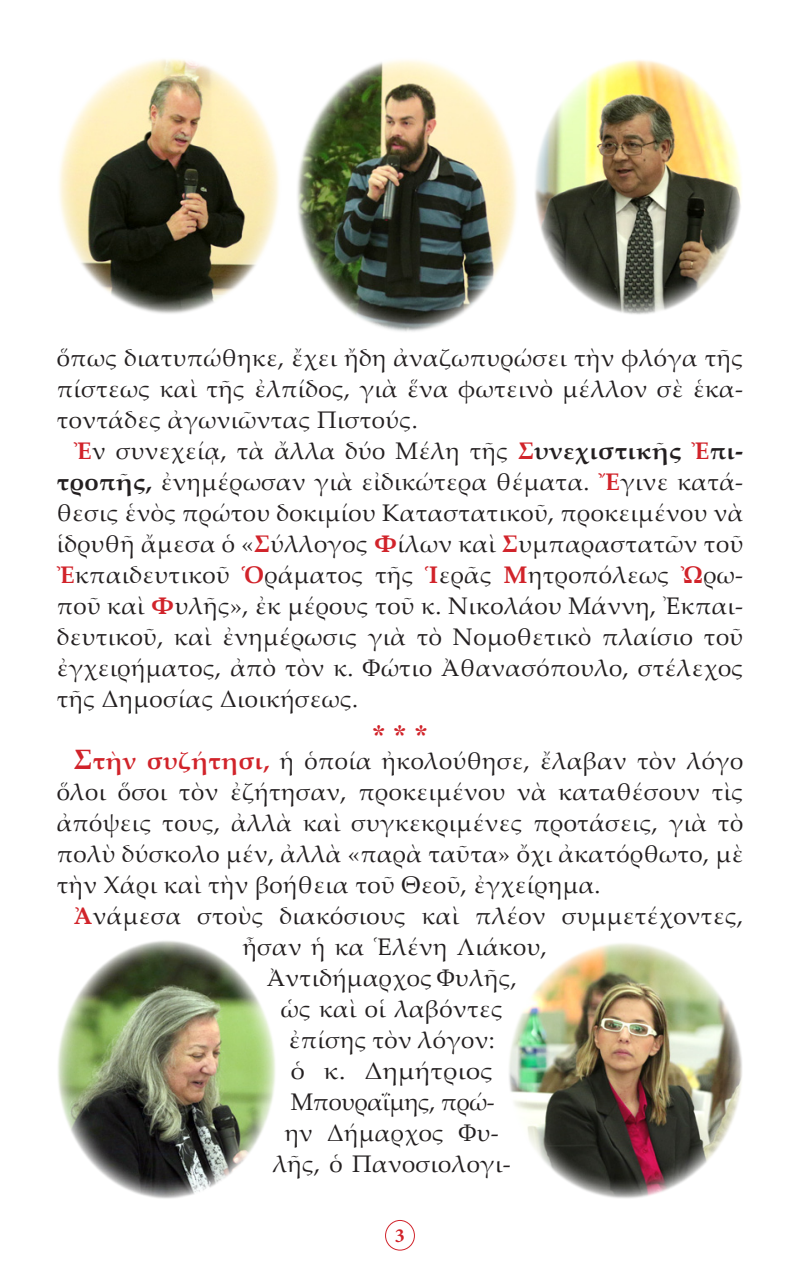
<style>
.page{position:relative;width:800px;height:1270px;background:#fff}
.page>*{position:absolute;margin:0;border:0;box-sizing:border-box;transform-origin:0 0}
.t1{font:28px "CTOS New Times Bold Test 1";color:#d1232a}
.t2{font:24px/31px "Palatino Linotype";letter-spacing:.02em;color:#231f20;text-align:justify}
.t3{font:24px "Palatino Linotype";letter-spacing:-.01em;color:#231f20}
.t4{font:24px "Palatino Linotype";letter-spacing:.02em;color:#231f20;scale:1.06 1}
.t5{font:700 20px "Minion Pro";color:#d1232a}
.s1{font-weight:700;color:#d1232a}
.s2{font-weight:700}
.s3{font-weight:700;font-size:28px;color:#d1232a}
</style>
<div class="page">
<div style="left:385px;top:1220px;width:30px;height:30px;border:1px solid #d1232a;border-radius:50%"></div>
<img style="left:59px;top:59px;width:220px;height:255px">
<img style="left:509px;top:943px;width:233px;height:256px">
<img style="left:535px;top:60px;width:207px;height:255px">
<img style="left:58px;top:940px;width:218px;height:259px">
<img style="left:297px;top:60px;width:220px;height:272px">
<p class="t2" style="left:57px;top:342px;width:688px">ὅπως διατυπώθηκε, ἔχει ἤδη ἀναζωπυρώσει τὴν φλόγα τῆς πίστεως καὶ τῆς ἐλπίδος, γιὰ ἕνα φωτεινὸ μέλλον σὲ ἑκα&shy;τοντάδες ἀγωνιῶντας Πιστούς.</p>
<p class="t2" style="left:57px;top:435px;width:688px;text-indent:17px"><span class="s1">Ἐ</span>ν συνεχείᾳ, τὰ ἄλλα δύο Μέλη τῆς <span class="s1">Σ</span><span class="s2">υνεχιστικῆς</span> <span class="s1">Ἐ</span><span class="s2">πι&shy;τροπῆς,</span> ἐνημέρωσαν γιὰ εἰδικώτερα θέματα. <span class="s1">Ἔ</span>γινε κατά&shy;θεσις ἑνὸς πρώτου δοκιμίου Καταστατικοῦ, προκειμένου νὰ ἱδρυθῆ ἄμεσα ὁ «<span class="s1">Σ</span>ύλλογος <span class="s1">Φ</span>ίλων καὶ <span class="s1">Σ</span>υμπαραστατῶν τοῦ <span class="s1">Ἐ</span>κπαιδευτικοῦ <span class="s1">Ὁ</span>ράματος τῆς <span class="s1">Ἱ</span>ερᾶς <span class="s1">Μ</span>ητροπόλεως <span class="s1">Ὠ</span>ρω&shy;ποῦ καὶ <span class="s1">Φ</span>υλῆς», ἐκ μέρους τοῦ κ. Νικολάου Μάννη, Ἐκπαι&shy;δευτικοῦ, καὶ ἐνημέρωσις γιὰ τὸ Νομοθετικὸ πλαίσιο τοῦ ἐγχειρήματος, ἀπὸ τὸν κ. Φώτιο Ἀθανασόπουλο, στέλεχος τῆς Δημοσίας Διοικήσεως.</p>
<p class="t1" style="left:372px;top:719px;width:57px">* * *</p>
<p class="t2" style="left:57px;top:745px;width:688px;text-indent:17px"><span class="s3">Σ</span><span class="s1">τὴν συζήτησι,</span> ἡ ὁποία ἠκολούθησε, ἔλαβαν τὸν λόγο ὅλοι ὅσοι τὸν ἐζήτησαν, προκειμένου νὰ καταθέσουν τὶς ἀπόψεις τους, ἀλλὰ καὶ συγκεκριμένες προτάσεις, γιὰ τὸ πολὺ δύσκολο μέν, ἀλλὰ «παρὰ ταῦτα» ὄχι ἀκατόρθωτο, μὲ τὴν Χάρι καὶ τὴν βοήθεια τοῦ Θεοῦ, ἐγχείρημα.</p>
<p class="t2" style="left:74px;top:900px;width:671px"><span class="s1">Ἀ</span>νάμεσα στοὺς διακόσιους καὶ πλέον συμμετέχοντες,</p>
<p class="t2" style="left:243px;top:931px;width:306px">ἦσαν ἡ κα Ἑλένη Λιάκου,</p>
<p class="t2" style="left:267px;top:962px;width:251px">Ἀντιδήμαρχος Φυλῆς,</p>
<p class="t2" style="left:281px;top:993px;width:223px">ὡς καὶ οἱ λαβόντες</p>
<p class="t2" style="left:289px;top:1024px;width:207px">ἐπίσης τὸν λόγον:</p>
<p class="t4" style="left:291px;top:1054px;width:192px">ὁ κ. Δημήτριος</p>
<p class="t3" style="left:291px;top:1085px;width:206px">Μπουραΐμης, πρώ-</p>
<p class="t2" style="left:273px;top:1117px;width:239px;text-align:center">ην Δήμαρχος Φυ&shy;λῆς, ὁ Πανοσιολογι-</p>
<p class="t5" style="left:395px;top:1221px;width:11px">3</p>
</div>
